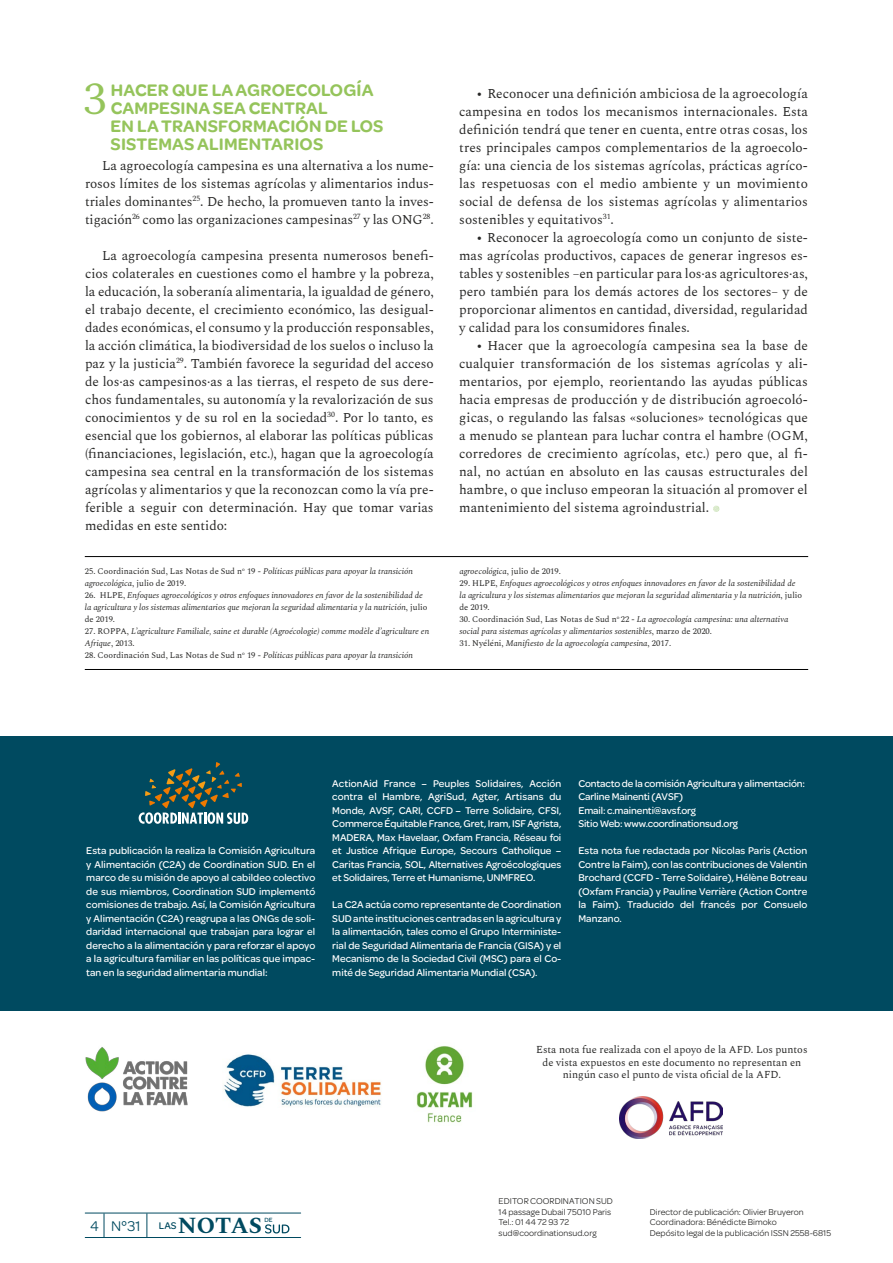
<style>
.page{position:relative;width:893px;height:1263px;background:#fff}
.page>*{position:absolute;margin:0;border:0;box-sizing:border-box;transform-origin:0 0}
.t1{font:45.3px "Spectral";color:#95c45b}
.t2{font:700 23.25px "Spectral";letter-spacing:.005em;color:#004a60}
.t3{font:600 18px/18px "Omnes";letter-spacing:.01em;color:#95c45b}
.t4{font:15px "Omnes";color:#004a60}
.t5{font:13.35px/18px "Spectral";letter-spacing:-.005em;color:#282827;text-align:justify}
.t6{font:500 10.5px/13.5px "Omnes";letter-spacing:-.005em;color:#fff;text-align:justify}
.t7{font:10.5px/12.6px "Spectral";color:#282827;text-align:center}
.t8{font:9px/10.5px "Omnes";color:#282827}
.t9{font:italic 8.55px/12px "Spectral";color:#282827}
.t10{font:500 6.45px "Omnes";color:#004a60}
.s1{font-style:normal}
.s2{font-weight:500;font-size:10.35px}
</style>
<div class="page">
<hr style="left:85px;top:1213px;width:216px;height:1px;background:#004a60">
<svg style="left:104px;top:1213px;width:1px;height:24px"></svg>
<svg style="left:147px;top:1213px;width:1px;height:24px"></svg>
<hr style="left:85px;top:1237px;width:216px;height:1px;background:#004a60">
<svg style="left:265px;top:1224px;width:24px;height:9px"></svg>
<hr style="left:85px;top:556px;width:723px;height:1px;background:#000">
<hr style="left:85px;top:669px;width:723px;height:1px;background:#000">
<img style="left:85px;top:1047px;width:103px;height:65px">
<img style="left:224px;top:1054px;width:157px;height:53px">
<img style="left:416px;top:1046px;width:57px;height:77px">
<svg style="left:713px;top:506px;width:7px;height:6px"></svg>
<img style="left:620px;top:1096px;width:103px;height:43px">
<div style="left:0;top:736px;width:893px;height:274px;background:#004a60"></div>
<svg style="left:139px;top:762px;width:109px;height:62px"></svg>
<h1 class="t1" style="left:84px;top:66px;width:24px">3</h1>
<h3 class="t3" style="left:111px;top:80px;width:274px">HACER QUE LA AGROECOLOGÍA<br>CAMPESINA SEA CENTRAL<br>EN LA TRANSFORMACIÓN DE LOS<br>SISTEMAS ALIMENTARIOS</h3>
<p class="t5" style="left:85px;top:157px;width:350px;text-indent:17px">La agroecología campesina es una alternativa a los nume&shy;rosos límites de los sistemas agrícolas y alimentarios indus&shy;triales dominantes<sup>25</sup>. De hecho, la promueven tanto la inves&shy;tigación<sup>26</sup> como las organizaciones campesinas<sup>27</sup> y las ONG<sup>28</sup>.</p>
<p class="t5" style="left:85px;top:247px;width:350px;text-indent:17px">La agroecología campesina presenta numerosos benefi&shy;cios colaterales en cuestiones como el hambre y la pobreza, la educación, la soberanía alimentaria, la igualdad de género, el trabajo decente, el crecimiento económico, las desigual&shy;dades económicas, el consumo y la producción responsables, la acción climática, la biodiversidad de los suelos o incluso la paz y la justicia<sup>29</sup>. También favorece la seguridad del acceso de los·as campesinos·as a las tierras, el respeto de sus dere&shy;chos fundamentales, su autonomía y la revalorización de sus conocimientos y de su rol en la sociedad<sup>30</sup>. Por lo tanto, es esencial que los gobiernos, al elaborar las políticas públicas (financiaciones, legislación, etc.), hagan que la agroecología campesina sea central en la transformación de los sistemas agrícolas y alimentarios y que la reconozcan como la vía pre&shy;ferible a seguir con determinación. Hay que tomar varias medidas en este sentido:</p>
<p class="t9" style="left:85px;top:565px;width:330px"><span class="s1">25. Coordinación Sud, Las Notas de Sud n</span><sup>o</sup> <span class="s1">19 -</span> Políticas públicas para apoyar la transición agroecológica<span class="s1">, julio de 2019.</span></p>
<p class="t9" style="left:85px;top:589px;width:344px"><span class="s1">26. HLPE,</span> Enfoques agroecológicos y otros enfoques innovadores en favor de la sostenibilidad de la agricultura y los sistemas alimentarios que mejoran la seguridad alimentaria y la nutrición<span class="s1">, julio de 2019.</span></p>
<p class="t9" style="left:85px;top:625px;width:346px"><span class="s1">27. ROPPA,</span> L’agriculture Familiale, saine et durable (Agroécologie) comme modèle d’agriculture en<br>Afrique<span class="s1">, 2013.</span></p>
<p class="t9" style="left:85px;top:649px;width:330px"><span class="s1">28. Coordinación Sud, Las Notas de Sud n</span><sup>o</sup> <span class="s1">19 -</span> Políticas públicas para apoyar la transición</p>
<p class="t5" style="left:459px;top:85px;width:350px;text-indent:17px">• Reconocer una definición ambiciosa de la agroecología campesina en todos los mecanismos internacionales. Esta definición tendrá que tener en cuenta, entre otras cosas, los tres principales campos complementarios de la agroecolo&shy;gía: una ciencia de los sistemas agrícolas, prácticas agríco&shy;las respetuosas con el medio ambiente y un movimiento social de defensa de los sistemas agrícolas y alimentarios sostenibles y equitativos<sup>31</sup>.</p>
<p class="t5" style="left:459px;top:229px;width:350px;text-indent:17px">• Reconocer la agroecología como un conjunto de siste&shy;mas agrícolas productivos, capaces de generar ingresos es&shy;tables y sostenibles –en particular para los·as agricultores·as, pero también para los demás actores de los sectores– y de proporcionar alimentos en cantidad, diversidad, regularidad y calidad para los consumidores finales.</p>
<p class="t5" style="left:459px;top:337px;width:350px;text-indent:17px">• Hacer que la agroecología campesina sea la base de cualquier transformación de los sistemas agrícolas y ali&shy;mentarios, por ejemplo, reorientando las ayudas públicas hacia empresas de producción y de distribución agroecoló&shy;gicas, o regulando las falsas «soluciones» tecnológicas que a menudo se plantean para luchar contra el hambre (OGM, corredores de crecimiento agrícolas, etc.) pero que, al fi&shy;nal, no actúan en absoluto en las causas estructurales del hambre, o que incluso empeoran la situación al promover el mantenimiento del sistema agroindustrial.</p>
<p class="t9" style="left:459px;top:565px;width:103px">agroecológica<span class="s1">, julio de 2019.</span></p>
<p class="t9" style="left:459px;top:577px;width:344px"><span class="s1">29. HLPE,</span> Enfoques agroecológicos y otros enfoques innovadores en favor de la sostenibilidad de la agricultura y los sistemas alimentarios que mejoran la seguridad alimentaria y la nutrición<span class="s1">, julio de 2019.</span></p>
<p class="t9" style="left:459px;top:613px;width:330px"><span class="s1">30. Coordinación Sud, Las Notas de Sud n</span><sup>o</sup> <span class="s1">22 -</span> La agroecología campesina: una alternativa social para sistemas agrícolas y alimentarios sostenibles<span class="s1">, marzo de 2020.</span></p>
<p class="t9" style="left:459px;top:637px;width:213px"><span class="s1">31. Nyéléni,</span> Manifiesto de la agroecología campesina<span class="s1">, 2017.</span></p>
<p class="t6" style="left:86px;top:843px;width:231px">Esta publicación la realiza la Comisión Agricultura y Alimentación (C2A) de Coordination SUD. En el marco de su misión de apoyo al cabildeo colectivo de sus miembros, Coordination SUD implementó comisiones de trabajo. Así, la Comisión Agricultura y Alimentación (C2A) reagrupa a las ONGs de soli&shy;daridad internacional que trabajan para lograr el derecho a la alimentación y para reforzar el apoyo a la agricultura familiar en las políticas que impac&shy;tan en la seguridad alimentaria mundial:</p>
<p class="t6" style="left:332px;top:776px;width:231px">ActionAid France – Peuples Solidaires, Acción contra el Hambre, AgriSud, Agter, Artisans du Monde, AVSF, CARI, CCFD – Terre Solidaire, CFSI, Commerce Équitable France, Gret, Iram, ISF Agrista, MADERA, Max Havelaar, Oxfam Francia, Réseau foi et Justice Afrique Europe, Secours Catholique – Caritas Francia, SOL, Alternatives Agroécologiques et Solidaires, Terre et Humanisme, UNMFREO.</p>
<p class="t6" style="left:332px;top:897px;width:231px">La C2A actúa como representante de Coordination SUD ante instituciones centradas en la agricultura y la alimentación, tales como el Grupo Interministe&shy;rial de Seguridad Alimentaria de Francia (GISA) y el Mecanismo de la Sociedad Civil (MSC) para el Co&shy;mité de Seguridad Alimentaria Mundial (CSA).</p>
<p class="t6" style="left:578px;top:776px;width:228px;text-align:left">Contacto de la comisión Agricultura y alimentación:<br>Carline Mainenti (AVSF)<br>Email: c.mainenti@avsf.org<br>Sitio Web: www.coordinationsud.org</p>
<p class="t6" style="left:578px;top:843px;width:231px">Esta nota fue redactada por Nicolas Paris (Action Contre la Faim), con las contribuciones de Valentin Brochard (CCFD - Terre Solidaire), Hélène Botreau (Oxfam Francia) y Pauline Verrière (Action Contre la Faim). Traducido del francés por Consuelo Manzano.</p>
<p class="t7" style="left:536px;top:1043px;width:273px">Esta nota fue realizada con el apoyo de la AFD. Los puntos de vista expuestos en este documento no representan en ningún caso el punto de vista oficial de la AFD.</p>
<h2 class="t2" style="left:178px;top:1209px;width:86px">NOTAS</h2>
<p class="t10" style="left:264px;top:1215px;width:10px">DE</p>
<p class="t4" style="left:90px;top:1215px;width:88px">4 N°31 <span class="s2">LAS</span></p>
<p class="t8" style="left:499px;top:1195px;width:116px">EDITOR COORDINATION SUD<br>14 passage Dubail 75010 Paris<br>Tel.: 01 44 72 93 72 sud@coordinationsud.org</p>
<p class="t8" style="left:650px;top:1206px;width:183px">Director de publicación: Olivier Bruyeron<br>Coordinadora: Bénédicte Bimoko<br>Depósito legal de la publicación ISSN 2558-6815</p>
</div>
